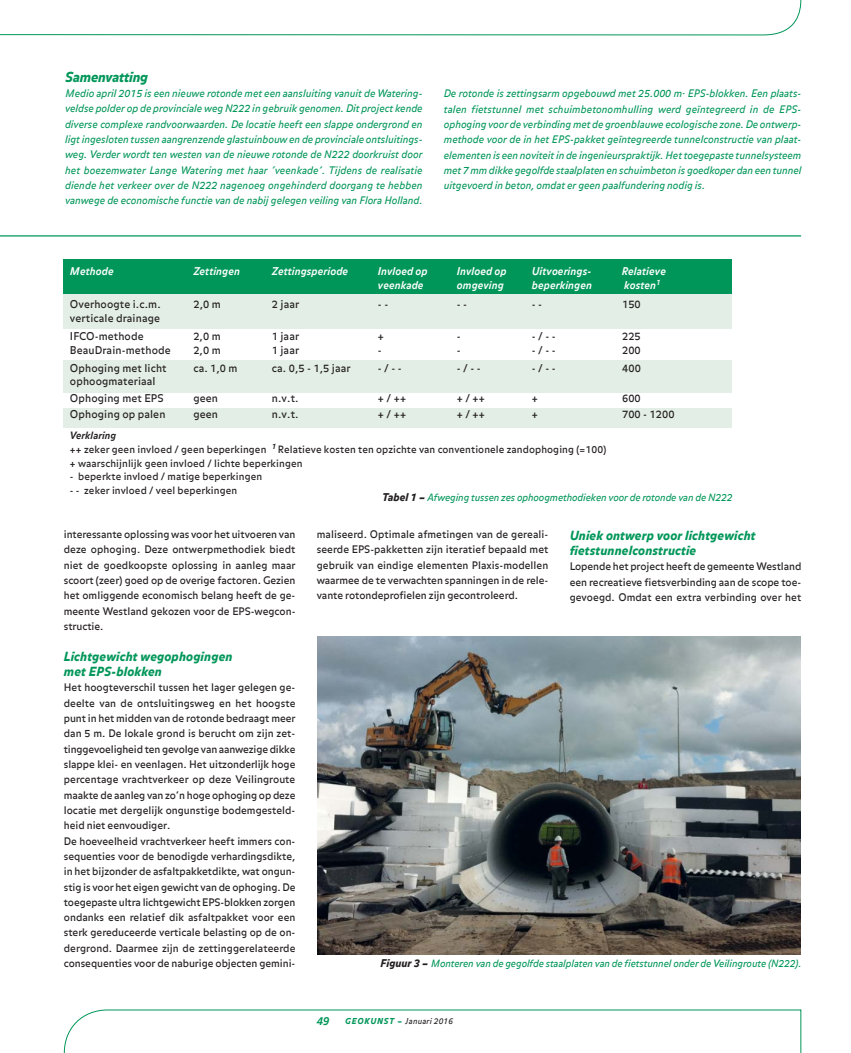
<style>
.page{position:relative;width:851px;height:1053px;background:#fff}
.page>*{position:absolute;margin:0;border:0;box-sizing:border-box;transform-origin:0 0}
.t1{font:italic 900 13.75px "Balance";letter-spacing:-.005em;color:#009659}
.t2{font:italic 900 12.5px/15.2px "Balance";letter-spacing:.02em;color:#009659}
.t3{font:italic 700 11.25px "Balance";color:#009659}
.t4{font:10.62px/18.8px "Balance";letter-spacing:.01em;color:#231f20}
.t5{font:italic 700 10.62px "Balance";letter-spacing:.01em;color:#fff}
.t6{font:10.25px/15.4px "Balance";letter-spacing:-.005em;color:#231f20;text-align:justify}
.t7{font:italic 10.25px/15.4px "Balance";letter-spacing:-.005em;color:#009659;text-align:justify}
.t8{font:10px/13.8px "Balance";letter-spacing:.01em;color:#231f20}
.t9{font:italic 10px "Balance";letter-spacing:-.01em;color:#009659}
.t10{font:italic 8.12px "Balance";letter-spacing:.02em;color:#231f20}
.s1{font-weight:700;font-style:italic}
.s2{font-weight:900;font-size:10.62px;color:#231f20}
.s3{font-weight:900;color:#009659}
.s4{font-weight:900;font-style:normal;color:#009659}
</style>
<div class="page">
<div style="left:64px;top:290px;width:668px;height:38px;background:#e3eee6"></div>
<div style="left:64px;top:259px;width:668px;height:35px;background:#009659"></div>
<div style="left:64px;top:360px;width:668px;height:32px;background:#e3eee6"></div>
<div style="left:64px;top:408px;width:668px;height:20px;background:#e3eee6"></div>
<img style="left:317px;top:636px;width:483px;height:318px">
<svg style="left:64px;top:1009px;width:737px;height:43px"></svg>
<svg style="left:0;top:0;width:801px;height:36px"></svg>
<hr style="left:0;top:235px;width:801px;height:1px;background:#009659">
<h1 class="t1" style="left:65px;top:72px;width:84px">Samenvatting</h1>
<p class="t7" style="left:65px;top:87px;width:359px">Medio april 2015 is een nieuwe rotonde met een aansluiting vanuit de Watering&shy;veldse polder op de provinciale weg N222 in gebruik genomen. Dit project kende diverse complexe randvoor waarden. De locatie heeft een slappe onder grond en ligt ingesloten tussen aangrenzende glastuinbouw en de provinciale ontsluitings&shy;weg. Verder wordt ten westen van de nieuwe rotonde de N222 doorkruist door het boezemwater Lange Watering met haar ‘veenkade’. Tijdens de realisatie diende het verkeer over de N222 nagenoeg ongehinderd doorgang te hebben vanwege de economische functie van de nabij gelegen veiling van Flora Holland.</p>
<p class="t7" style="left:444px;top:87px;width:359px">De rotonde is zettingsarm opgebouwd met 25.000 m³ EPS-blokken. Een plaats&shy;talen fietstunnel met schuimbetonomhulling werd geïntegreerd in de EPS&shy;ophoging voor de verbinding met de groenblauwe ecologische zone. De ont werp - methode voor de in het EPS-pakket geïntegreerde tunnel constructie van plaat - elementen is een noviteit in de ingenieurs praktijk. Het toegepaste tunnelsysteem met 7 mm dikke gegolfde staalplaten en schuimbeton is goedkoper dan een tunnel uitgevoerd in beton, omdat er geen paalfundering nodig is.</p>
<p class="t5" style="left:70px;top:267px;width:45px">Methode</p>
<p class="t5" style="left:193px;top:267px;width:48px">Zettingen</p>
<p class="t5" style="left:272px;top:267px;width:78px">Zettingsperiode</p>
<p class="t5" style="left:378px;top:267px;width:51px">Invloed op</p>
<p class="t5" style="left:456px;top:267px;width:51px">Invloed op</p>
<p class="t5" style="left:531px;top:267px;width:61px">Uitvoerings-</p>
<p class="t5" style="left:621px;top:267px;width:45px">Relatieve</p>
<p class="t5" style="left:378px;top:281px;width:47px">veenkade</p>
<p class="t5" style="left:457px;top:281px;width:48px">omgeving</p>
<p class="t5" style="left:532px;top:281px;width:62px">beperkingen</p>
<p class="t5" style="left:624px;top:281px;width:38px">kosten<sup>1</sup></p>
<p class="t4" style="left:70px;top:295px;width:92px">Overhoogte i.c.m.</p>
<p class="t4" style="left:193px;top:295px;width:29px">2,0 m</p>
<p class="t4" style="left:272px;top:295px;width:29px">2 jaar</p>
<p class="t4" style="left:378px;top:295px;width:12px">- -</p>
<p class="t4" style="left:457px;top:295px;width:12px">- -</p>
<p class="t4" style="left:532px;top:295px;width:12px">- -</p>
<p class="t4" style="left:622px;top:295px;width:20px">150</p>
<p class="t4" style="left:70px;top:309px;width:92px">verticale drainage<br>IFCO-methode</p>
<p class="t4" style="left:193px;top:328px;width:29px">2,0 m</p>
<p class="t4" style="left:272px;top:328px;width:29px">1 jaar</p>
<p class="t4" style="left:378px;top:328px;width:8px">+</p>
<p class="t4" style="left:457px;top:328px;width:5px">-</p>
<p class="t4" style="left:532px;top:328px;width:25px">- / - -</p>
<p class="t4" style="left:622px;top:328px;width:20px">225</p>
<p class="t4" style="left:70px;top:342px;width:102px">BeauDrain-methode</p>
<p class="t4" style="left:193px;top:342px;width:29px">2,0 m</p>
<p class="t4" style="left:272px;top:342px;width:29px">1 jaar</p>
<p class="t4" style="left:378px;top:342px;width:5px">-</p>
<p class="t4" style="left:457px;top:342px;width:5px">-</p>
<p class="t4" style="left:532px;top:342px;width:25px">- / - -</p>
<p class="t4" style="left:622px;top:342px;width:20px">200</p>
<p class="t4" style="left:70px;top:359px;width:98px">Ophoging met licht</p>
<p class="t4" style="left:193px;top:359px;width:46px">ca. 1,0 m</p>
<p class="t4" style="left:272px;top:359px;width:80px">ca. 0,5 - 1,5 jaar</p>
<p class="t4" style="left:378px;top:359px;width:25px">- / - -</p>
<p class="t4" style="left:457px;top:359px;width:25px">- / - -</p>
<p class="t4" style="left:532px;top:359px;width:25px">- / - -</p>
<p class="t4" style="left:622px;top:359px;width:20px">400</p>
<p class="t4" style="left:70px;top:374px;width:95px;line-height:16.2px">ophoogmateriaal<br>Ophoging met EPS</p>
<p class="t4" style="left:193px;top:389px;width:26px">geen</p>
<p class="t4" style="left:272px;top:389px;width:28px">n.v.t.</p>
<p class="t4" style="left:378px;top:389px;width:30px">+ / ++</p>
<p class="t4" style="left:457px;top:389px;width:30px">+ / ++</p>
<p class="t4" style="left:532px;top:389px;width:8px">+</p>
<p class="t4" style="left:622px;top:389px;width:20px">600</p>
<p class="t4" style="left:70px;top:405px;width:97px">Ophoging op palen</p>
<p class="t4" style="left:193px;top:405px;width:26px">geen</p>
<p class="t4" style="left:272px;top:405px;width:28px">n.v.t.</p>
<p class="t4" style="left:378px;top:405px;width:30px">+ / ++</p>
<p class="t4" style="left:457px;top:405px;width:30px">+ / ++</p>
<p class="t4" style="left:532px;top:405px;width:8px">+</p>
<p class="t4" style="left:622px;top:405px;width:54px">700 - 1200</p>
<p class="t8" style="left:70px;top:429px;width:538px"><span class="s1">Verklaring<br></span>++ zeker geen invloed / geen beperkingen <sup>1</sup> Relatieve kosten ten opzichte van conventionele zandophoging (=100) + waarschijnlijk geen invloed / lichte beperkingen</p>
<p class="t8" style="left:70px;top:471px;width:194px">- beperkte invloed / matige beperkingen</p>
<p class="t8" style="left:70px;top:484px;width:169px">- - zeker invloed / veel beperkingen</p>
<p class="t9" style="left:382px;top:494px;width:351px"><span class="s2">Tabel 1 –</span> Afweging tussen zes ophoogmethodieken voor de rotonde van de N222</p>
<p class="t6" style="left:64px;top:527px;width:233px">interessante oplossing was voor het uitvoeren van deze ophoging. Deze ontwerpmethodiek biedt niet de goedkoopste oplossing in aanleg maar scoort (zeer) goed op de overige factoren. Gezien het omliggende economisch belang heeft de ge&shy;meente Westland gekozen voor de EPS-wegcon&shy;structie.</p>
<p class="t2" style="left:64px;top:649px;width:170px">Lichtgewicht wegophogingen met EPS-blokken</p>
<p class="t6" style="left:64px;top:680px;width:233px;text-align:left">Het hoogteverschil tussen het lager gelegen ge&shy;deelte van de ontsluitingsweg en het hoogste punt in het midden van de rotonde bedraagt meer dan 5 m. De lokale grond is berucht om zijn zet&shy;tinggevoeligheid ten gevolge van aanwezige dikke slappe klei- en veenlagen. Het uitzonderlijk hoge percentage vrachtverkeer op deze Veilingroute maakte de aanleg van zo’n hoge ophoging op deze locatie met dergelijk ongunstige bodemgesteld&shy;heid niet eenvoudiger.<br>De hoeveelheid vrachtverkeer heeft immers con&shy;sequenties voor de benodigde verhardingsdikte, in het bijzonder de asfaltpakketdikte, wat ongun&shy;stig is voor het eigen gewicht van de ophoging. De toegepaste ultra lichtgewicht EPS-blokken zorgen ondanks een relatief dik asfaltpakket voor een sterk geredu ceerde verticale belasting op de on&shy;dergrond. Daarmee zijn de zettinggerelateerde consequenties voor de naburige objecten gemini -</p>
<p class="t6" style="left:317px;top:527px;width:233px">maliseerd. Optimale afme tingen van de gereali&shy;seerde EPS-pakketten zijn iteratief bepaald met gebruik van eindige elementen Plaxis-modellen waarmee de te verwachten spanningen in de rele&shy;vante rotonde profielen zijn gecontroleerd.</p>
<p class="t2" style="left:569px;top:528px;width:187px">Uniek ontwerp voor lichtgewicht fietstunnelconstructie</p>
<p class="t6" style="left:569px;top:560px;width:233px">Lopende het project heeft de gemeente Westland een recreatieve fietsverbinding aan de scope toe&shy;gevoegd. Omdat een extra verbinding over het</p>
<p class="t9" style="left:380px;top:959px;width:422px"><span class="s2">Figuur 3 –</span> Monteren van de gegolfde staalplaten van de fietstunnel onder de Veilingroute (N222).</p>
<p class="t3" style="left:317px;top:1016px;width:14px">49</p>
<p class="t10" style="left:345px;top:1017px;width:109px"><span class="s3">GEOKUNST</span> <span class="s4">–</span> Januari 2016</p>
</div>
